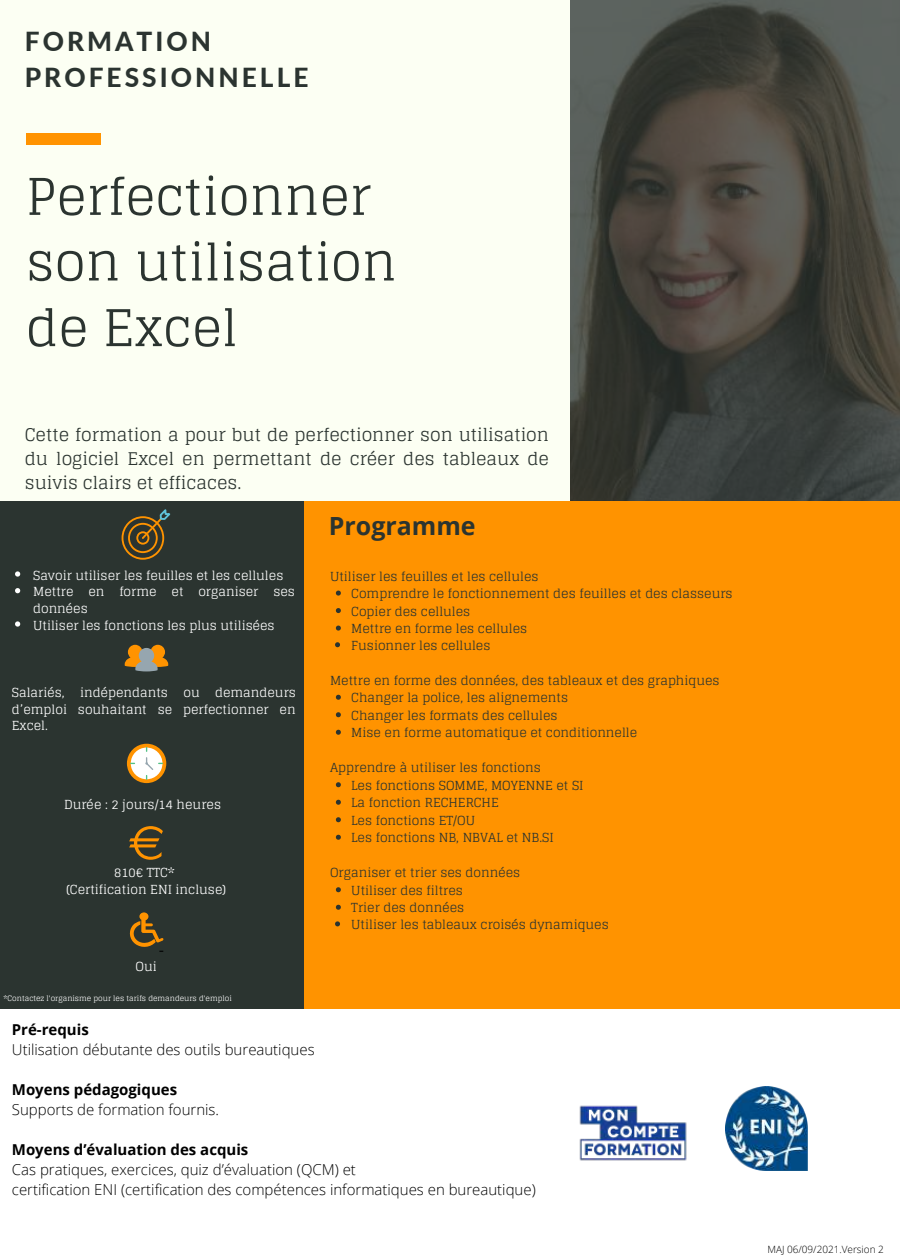
<style>
.page{position:relative;width:900px;height:1260px;background:#fff}
.page>*{position:absolute;margin:0;border:0;box-sizing:border-box;transform-origin:0 0}
.t1{font:50.5px/65.5px "Glegoo";color:#2b3430}
.t2{font:800 26.25px/35.5px "Lato";letter-spacing:.115em;color:#2b3430}
.t3{font:700 25px "Open Sans";color:#2b3430}
.t4{font:17.5px/24.2px "Glegoo";color:#2b3430;text-align:justify}
.t5{font:300 15px/20px "Open Sans";color:#000}
.t6{font:700 15px "Open Sans";color:#000}
.t7{font:12.5px/17.5px "Glegoo";color:#2b3430}
.t8{font:12.5px/16.8px "Glegoo";color:#fff;text-align:justify}
.t9{font:300 10px "Open Sans";color:#000}
.t10{font:7.5px "Glegoo";color:#fff}
</style>
<div class="page">
<img style="left:570px;top:0;width:330px;height:502px">
<div style="left:0;top:0;width:570px;height:881px;background:#fcfff3"></div>
<div style="left:26px;top:133px;width:75px;height:11px;background:#ff9300"></div>
<div style="left:0;top:502px;width:315px;height:508px;background:#2b3430"></div>
<div style="left:304px;top:502px;width:596px;height:758px;background:#ff9300"></div>
<div style="left:0;top:1009px;width:900px;height:251px;background:#fff"></div>
<svg style="left:125px;top:645px;width:43px;height:26px"></svg>
<svg style="left:127px;top:744px;width:39px;height:39px"></svg>
<div style="left:131px;top:748px;width:31px;height:31px;background:#fff;border-radius:50%"></div>
<svg style="left:145px;top:758px;width:17px;height:21px"></svg>
<svg style="left:129px;top:826px;width:34px;height:34px"></svg>
<svg style="left:122px;top:509px;width:48px;height:51px"></svg>
<svg style="left:336px;top:591px;width:5px;height:5px"></svg>
<svg style="left:336px;top:608px;width:5px;height:5px"></svg>
<svg style="left:336px;top:626px;width:5px;height:5px"></svg>
<svg style="left:335px;top:642px;width:5px;height:5px"></svg>
<svg style="left:336px;top:695px;width:5px;height:5px"></svg>
<svg style="left:336px;top:712px;width:5px;height:5px"></svg>
<svg style="left:336px;top:730px;width:5px;height:5px"></svg>
<svg style="left:336px;top:782px;width:5px;height:5px"></svg>
<svg style="left:336px;top:800px;width:5px;height:5px"></svg>
<svg style="left:336px;top:817px;width:5px;height:5px"></svg>
<svg style="left:336px;top:835px;width:5px;height:5px"></svg>
<svg style="left:336px;top:887px;width:5px;height:5px"></svg>
<svg style="left:336px;top:905px;width:5px;height:5px"></svg>
<svg style="left:335px;top:921px;width:5px;height:5px"></svg>
<svg style="left:129px;top:912px;width:35px;height:40px"></svg>
<img style="left:579px;top:1105px;width:108px;height:56px">
<img style="left:725px;top:1086px;width:83px;height:85px">
<svg style="left:15px;top:571px;width:5px;height:6px"></svg>
<svg style="left:15px;top:588px;width:5px;height:5px"></svg>
<svg style="left:15px;top:621px;width:5px;height:6px"></svg>
<h2 class="t2" style="left:25px;top:23px;width:285px">FORMATION<br>PROFESSIONNELLE</h2>
<h1 class="t1" style="left:26px;top:165px;width:372px">Perfectionner son utilisation de Excel</h1>
<h3 class="t4" style="left:25px;top:423px;width:526px">Cette formation a pour but de perfectionner son utilisation du logiciel Excel en permettant de créer des tableaux de suivis clairs et efficaces.</h3>
<h3 class="t3" style="left:329px;top:509px;width:148px">Programme</h3>
<p class="t8" style="left:33px;top:567px;width:263px;text-align:left">Savoir utiliser les feuilles et les cellules<br>Mettre en forme et organiser ses données<br>Utiliser les fonctions les plus utilisées</p>
<p class="t8" style="left:12px;top:684px;width:286px">Salariés, indépendants ou demandeurs d’emploi souhaitant se perfectionner en Excel.</p>
<p class="t8" style="left:64px;top:796px;width:159px">Durée : 2 jours/14 heures</p>
<p class="t8" style="left:66px;top:864px;width:161px;text-align:center">810€ TTC*<br>(Certification ENI incluse)</p>
<p class="t8" style="left:136px;top:958px;width:23px">Oui</p>
<p class="t10" style="left:3px;top:994px;width:230px">*Contactez l'organisme pour les tarifs demandeurs d'emploi</p>
<p class="t7" style="left:330px;top:568px;width:210px">Utiliser les feuilles et les cellules</p>
<p class="t7" style="left:351px;top:585px;width:383px">Comprendre le fonctionnement des feuilles et des classeurs Copier des cellules<br>Mettre en forme les cellules<br>Fusionner les cellules</p>
<p class="t7" style="left:330px;top:672px;width:391px">Mettre en forme des données, des tableaux et des graphiques</p>
<p class="t7" style="left:351px;top:689px;width:288px">Changer la police, les alignements<br>Changer les formats des cellules<br>Mise en forme automatique et conditionnelle</p>
<p class="t7" style="left:351px;top:777px;width:234px">Les fonctions SOMME, MOYENNE et SI<br>La fonction RECHERCHE<br>Les fonctions ET/OU<br>Les fonctions NB, NBVAL et NB.SI</p>
<p class="t7" style="left:330px;top:759px;width:212px">Apprendre à utiliser les fonctions</p>
<p class="t7" style="left:330px;top:864px;width:192px">Organiser et trier ses données</p>
<p class="t7" style="left:351px;top:882px;width:259px">Utiliser des filtres<br>Trier des données<br>Utiliser les tableaux croisés dynamiques</p>
<p class="t6" style="left:12px;top:1019px;width:78px">Pré-requis</p>
<p class="t5" style="left:12px;top:1039px;width:304px">Utilisation débutante des outils bureautiques</p>
<p class="t6" style="left:12px;top:1079px;width:167px">Moyens pédagogiques</p>
<p class="t5" style="left:12px;top:1099px;width:209px">Supports de formation fournis.</p>
<p class="t6" style="left:12px;top:1139px;width:238px">Moyens d’évaluation des acquis</p>
<p class="t5" style="left:12px;top:1159px;width:525px">Cas pratiques, exercices, quiz d’évaluation (QCM) et<br>certification ENI (certification des compétences informatiques en bureautique)</p>
<p class="t9" style="left:767px;top:1242px;width:118px">MAJ 06/09/2021.Version 2</p>
</div>
